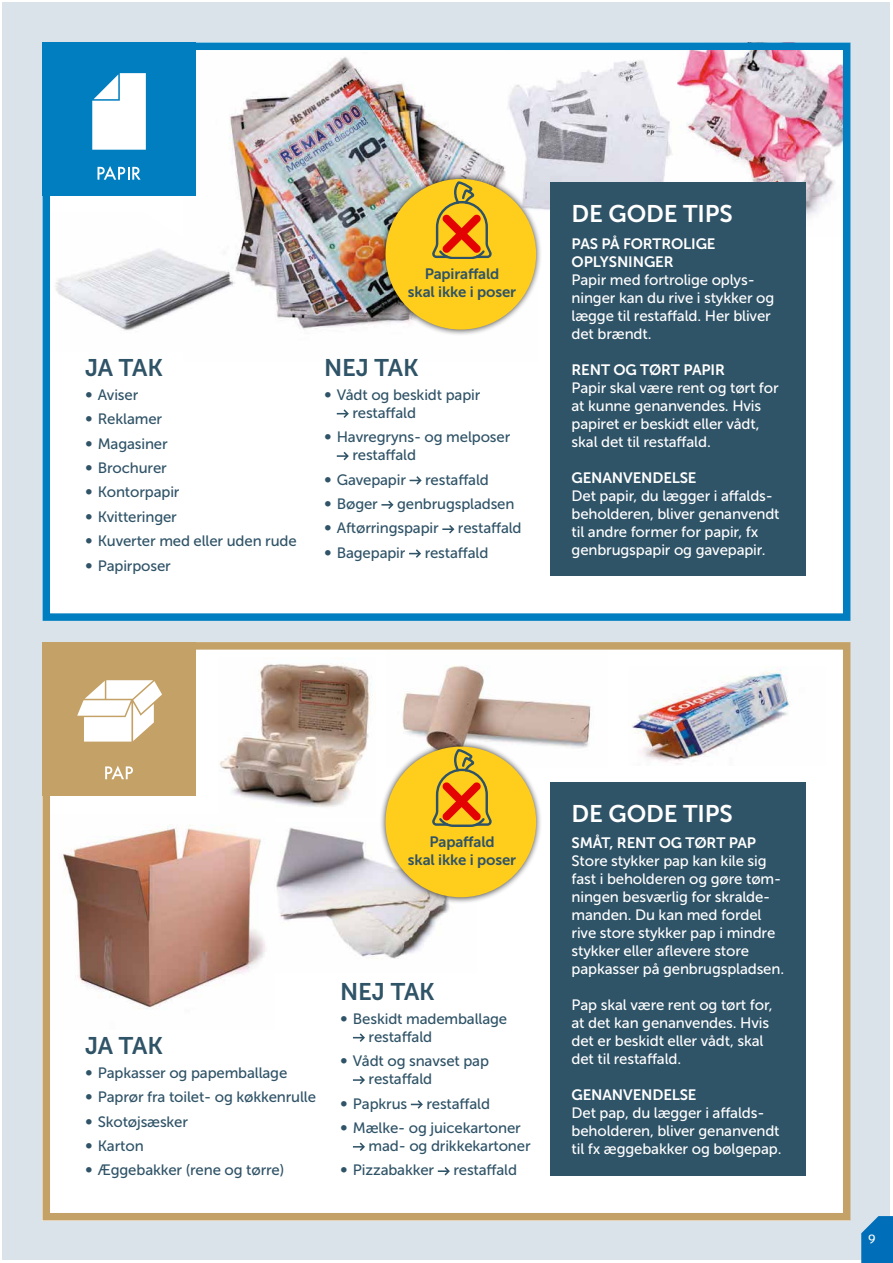
<style>
.page{position:relative;width:893px;height:1263px;background:#fff}
.page>*{position:absolute;margin:0;border:0;box-sizing:border-box;transform-origin:0 0}
.t1{font:24px "Museo Sans 700";letter-spacing:-.005em;color:#2f5367}
.t2{font:24px "Museo Sans 700";letter-spacing:-.005em;color:#fff}
.t3{font:15px/18px "Museo Sans 500";letter-spacing:-.01em;color:#fff}
.t4{font:15px/24.3px "Museo Sans 500";letter-spacing:-.01em;color:#2f5367}
.t5{font:15px/18px "Museo Sans 700";letter-spacing:-.01em;color:#fff}
.t6{font:15px/18px "Museo Sans 700";letter-spacing:-.01em;color:#2f5367;text-align:center}
.t7{font:12px "Signa Normal";color:#fff}
</style>
<div class="page">
<div style="left:3px;top:3px;width:887px;height:1257px;background:#dbe3ea"></div>
<div style="left:43px;top:43px;width:807px;height:578px;background:#fff"></div>
<img style="left:229px;top:57px;width:277px;height:273px">
<img style="left:676px;top:52px;width:165px;height:184px">
<img style="left:508px;top:60px;width:168px;height:150px">
<img style="left:55px;top:213px;width:181px;height:118px">
<div style="left:43px;top:43px;width:807px;height:578px;border:8px solid #007ebf"></div>
<div style="left:43px;top:642px;width:807px;height:578px;background:#fff"></div>
<img style="left:63px;top:825px;width:203px;height:185px">
<img style="left:402px;top:665px;width:189px;height:83px">
<div style="left:550px;top:183px;width:255px;height:393px;background:#2f5367"></div>
<div style="left:43px;top:43px;width:153px;height:153px;background:#007ebf"></div>
<svg style="left:98px;top:166px;width:43px;height:14px"></svg>
<svg style="left:92px;top:73px;width:54px;height:77px;background:#dfeff7"></svg>
<div style="left:379px;top:172px;width:164px;height:164px;background:#000;opacity:.75"></div>
<div style="left:385px;top:179px;width:151px;height:151px;background:#ffcd1c;border-radius:50%"></div>
<svg style="left:429px;top:179px;width:69px;height:80px"></svg>
<svg style="left:337px;top:409px;width:12px;height:9px"></svg>
<svg style="left:337px;top:452px;width:12px;height:8px"></svg>
<svg style="left:410px;top:476px;width:12px;height:9px"></svg>
<svg style="left:381px;top:500px;width:12px;height:9px"></svg>
<svg style="left:442px;top:525px;width:12px;height:8px"></svg>
<svg style="left:409px;top:549px;width:12px;height:9px"></svg>
<div style="left:550px;top:782px;width:255px;height:393px;background:#2f5367"></div>
<svg style="left:353px;top:1033px;width:12px;height:9px"></svg>
<svg style="left:353px;top:1076px;width:12px;height:8px"></svg>
<svg style="left:411px;top:1100px;width:12px;height:9px"></svg>
<svg style="left:353px;top:1142px;width:12px;height:9px"></svg>
<svg style="left:438px;top:1167px;width:12px;height:8px"></svg>
<div style="left:43px;top:642px;width:153px;height:153px;background:#c4a166"></div>
<svg style="left:105px;top:766px;width:28px;height:13px"></svg>
<svg style="left:77px;top:680px;width:85px;height:62px"></svg>
<img style="left:220px;top:664px;width:151px;height:143px">
<img style="left:632px;top:666px;width:157px;height:99px">
<div style="left:43px;top:642px;width:807px;height:578px;border:8px solid #c4a166"></div>
<img style="left:276px;top:827px;width:174px;height:132px">
<div style="left:379px;top:740px;width:164px;height:164px;background:#000;opacity:.75"></div>
<div style="left:385px;top:747px;width:151px;height:150px;background:#ffcd1c;border-radius:50%"></div>
<svg style="left:429px;top:747px;width:69px;height:79px"></svg>
<svg style="left:861px;top:1216px;width:32px;height:47px;background:#177abd"></svg>
<h1 class="t1" style="left:85px;top:354px;width:79px">JA TAK</h1>
<p class="t4" style="left:85px;top:383px;width:213px">∞ Aviser<br>∞ Reklamer<br>∞ Magasiner<br>∞ Brochurer<br>∞ Kontorpapir<br>∞ Kvitteringer<br>∞ Kuverter med eller uden rude ∞ Papirposer</p>
<p class="t6" style="left:408px;top:265px;width:110px">Papiraffald<br>skal ikke i poser</p>
<h1 class="t1" style="left:324px;top:354px;width:96px">NEJ TAK</h1>
<p class="t4" style="left:352px;top:386px;width:129px;line-height:18px;text-indent:-28px">∞ Vådt og beskidt papir restaffald</p>
<p class="t4" style="left:352px;top:428px;width:159px;line-height:18px;text-indent:-28px">∞ Havregryns- og melposer restaffald</p>
<p class="t4" style="left:324px;top:467px;width:84px">∞ Gavepapir</p>
<p class="t4" style="left:425px;top:467px;width:65px">restaffald</p>
<p class="t4" style="left:324px;top:492px;width:55px">∞ Bøger</p>
<p class="t4" style="left:324px;top:492px;width:192px;text-indent:73px">genbrugspladsen ∞ Aftørringspapir</p>
<p class="t4" style="left:458px;top:516px;width:65px">restaffald</p>
<p class="t4" style="left:324px;top:541px;width:83px">∞ Bagepapir</p>
<p class="t4" style="left:425px;top:541px;width:65px">restaffald</p>
<h1 class="t2" style="left:572px;top:200px;width:163px">DE GODE TIPS</h1>
<p class="t5" style="left:572px;top:234px;width:145px">PAS PÅ FORTROLIGE<br>OPLYSNINGER</p>
<p class="t3" style="left:572px;top:270px;width:204px">Papir med fortrolige oplys&shy;ninger kan du rive i stykker og lægge til restaffald. Her bliver det brændt.</p>
<p class="t5" style="left:572px;top:360px;width:155px">RENT OG TØRT PAPIR</p>
<p class="t3" style="left:572px;top:378px;width:209px">Papir skal være rent og tørt for at kunne genanvendes. Hvis papiret er beskidt eller vådt, skal det til restaffald.</p>
<p class="t5" style="left:572px;top:468px;width:126px">GENANVENDELSE</p>
<p class="t3" style="left:572px;top:486px;width:210px">Det papir, du lægger i affalds&shy;beholderen, bliver genanvendt til andre former for papir, fx genbrugspapir og gavepapir.</p>
<p class="t6" style="left:408px;top:832px;width:110px">Papaffald<br>skal ikke i poser</p>
<h1 class="t1" style="left:85px;top:1032px;width:79px">JA TAK</h1>
<p class="t4" style="left:85px;top:1061px;width:233px">∞ Papkasser og papemballage<br>∞ Paprør fra toilet- og køkkenrulle ∞ Skotøjsæsker<br>∞ Karton<br>∞ Æggebakker (rene og tørre)</p>
<h1 class="t1" style="left:340px;top:978px;width:96px">NEJ TAK</h1>
<p class="t4" style="left:369px;top:1010px;width:140px;line-height:18px;text-indent:-28px">∞ Beskidt mademballage restaffald</p>
<p class="t4" style="left:369px;top:1052px;width:122px;line-height:18px;text-indent:-28px">∞ Vådt og snavset pap restaffald</p>
<p class="t4" style="left:340px;top:1091px;width:69px">∞ Papkrus</p>
<p class="t4" style="left:340px;top:1091px;width:182px;text-indent:86px">restaffald<br>∞ Mælke- og juicekartoner</p>
<p class="t4" style="left:340px;top:1134px;width:192px;text-indent:28px">mad- og drikkekartoner ∞ Pizzabakker</p>
<p class="t4" style="left:453px;top:1158px;width:65px">restaffald</p>
<h1 class="t2" style="left:572px;top:800px;width:163px">DE GODE TIPS</h1>
<p class="t5" style="left:572px;top:834px;width:186px">SMÅT, RENT OG TØRT PAP</p>
<p class="t3" style="left:572px;top:852px;width:214px">Store stykker pap kan kile sig fast i beholderen og gøre tøm&shy;ningen besværlig for skralde&shy;manden. Du kan med fordel rive store stykker pap i mindre stykker eller aflevere store papkasser på genbrugspladsen.</p>
<p class="t3" style="left:572px;top:996px;width:203px">Pap skal være rent og tørt for, at det kan genanvendes. Hvis det er beskidt eller vådt, skal det til restaffald.</p>
<p class="t5" style="left:572px;top:1086px;width:126px">GENANVENDELSE</p>
<p class="t3" style="left:572px;top:1104px;width:211px">Det pap, du lægger i affalds&shy;beholderen, bliver genanvendt til fx æggebakker og bølgepap.</p>
<p class="t7" style="left:868px;top:1230px;width:9px">9</p>
</div>
